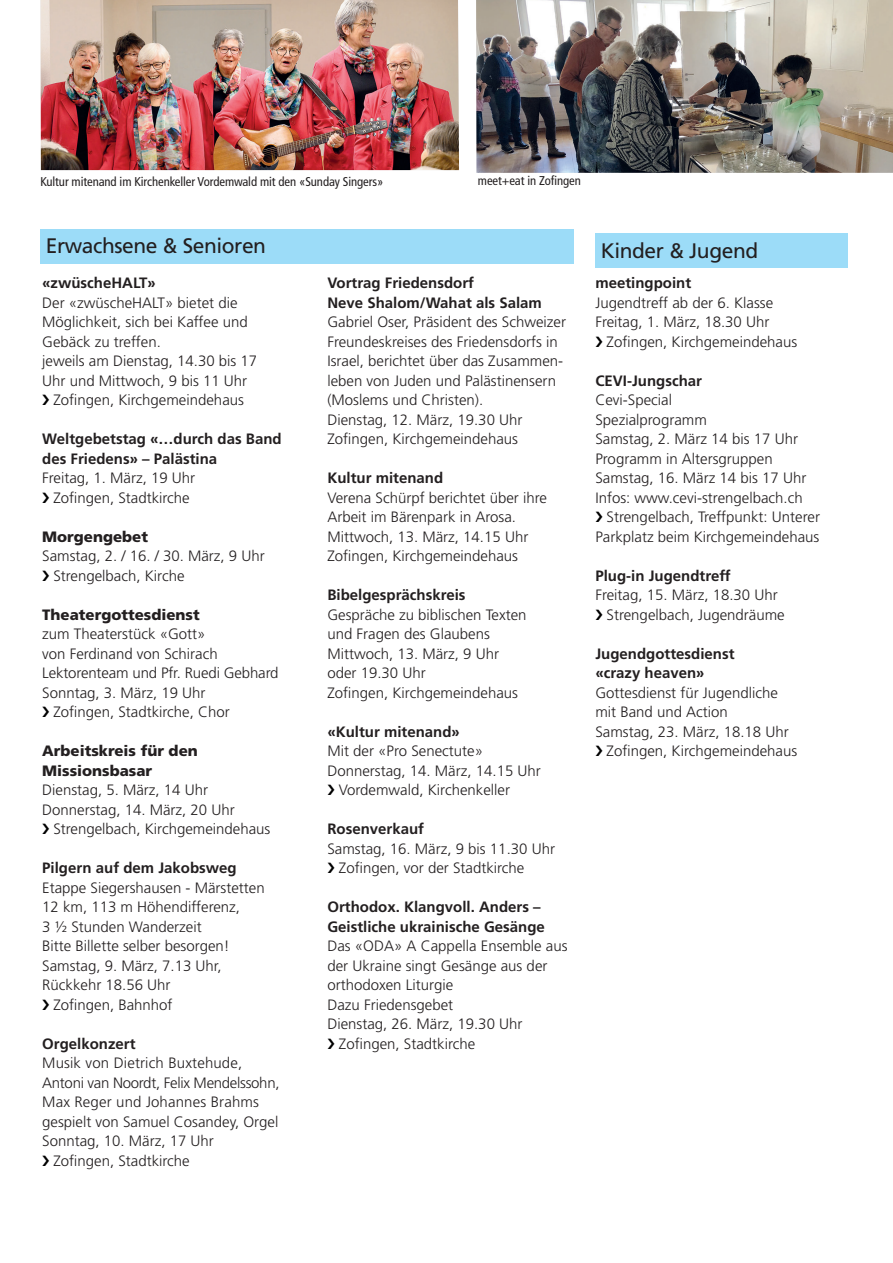
<style>
.page{position:relative;width:893px;height:1263px;background:#fff}
.page>*{position:absolute;margin:0;border:0;box-sizing:border-box;transform-origin:0 0}
.t1{font:21px "Frutiger";letter-spacing:-.02em;color:#231f20}
.t2{font:300 15px/19.5px "Frutiger";color:#231f20}
.t3{font:700 15px/19.5px "Frutiger";color:#231f20}
.t4{font:900 15px/19.5px "Frutiger";color:#231f20}
.t5{font:300 15px "Frutiger";letter-spacing:-.02em;color:#231f20}
.t6{font:condensed 12.75px "Frutiger";letter-spacing:-.01em;color:#231f20}
</style>
<div class="page">
<div style="left:40px;top:230px;width:534px;height:34px;background:#9cdcf8"></div>
<img style="left:41px;top:0;width:418px;height:170px">
<div style="left:596px;top:234px;width:252px;height:34px;background:#9cdcf8"></div>
<img style="left:476px;top:0;width:417px;height:173px">
<p class="t6" style="left:40px;top:174px;width:344px">Kultur mitenand im Kirchenkeller Vordemwald mit den «Sunday Singers»</p>
<p class="t6" style="left:478px;top:173px;width:105px">meet+eat in Zofingen</p>
<h1 class="t1" style="left:46px;top:234px;width:222px">Erwachsene &amp; Senioren</h1>
<p class="t3" style="left:42px;top:273px;width:115px">«zwüscheHALT»</p>
<p class="t2" style="left:42px;top:293px;width:197px">Der «zwüscheHALT» bietet die</p>
<p class="t2" style="left:42px;top:312px;width:207px">Möglichkeit, sich bei Kaffee und</p>
<p class="t2" style="left:42px;top:332px;width:120px">Gebäck zu treffen.</p>
<p class="t2" style="left:42px;top:351px;width:217px">jeweils am Dienstag, 14.30 bis 17</p>
<p class="t2" style="left:42px;top:371px;width:207px">Uhr und Mittwoch, 9 bis 11 Uhr</p>
<p class="t2" style="left:53px;top:390px;width:192px">Zofingen, Kirchgemeindehaus</p>
<p class="t3" style="left:42px;top:429px;width:241px">Weltgebetstag «…durch das Band des Friedens» – Palästina</p>
<p class="t2" style="left:42px;top:468px;width:155px;text-align:center">Freitag, 1. März, 19 Uhr<br>Zofingen, Stadtkirche</p>
<p class="t4" style="left:42px;top:526px;width:107px">Morgengebet</p>
<p class="t2" style="left:53px;top:546px;width:213px;text-indent:-11px">Samstag, 2. / 16. / 30. März, 9 Uhr<br>Strengelbach, Kirche</p>
<p class="t4" style="left:42px;top:604px;width:159px">Theatergottesdienst</p>
<p class="t2" style="left:42px;top:624px;width:165px">zum Theaterstück «Gott»</p>
<p class="t2" style="left:42px;top:644px;width:177px">von Ferdinand von Schirach</p>
<p class="t2" style="left:42px;top:663px;width:238px">Lektorenteam und Pfr. Ruedi Gebhard</p>
<p class="t2" style="left:42px;top:683px;width:165px">Sonntag, 3. März, 19 Uhr</p>
<p class="t2" style="left:53px;top:702px;width:178px">Zofingen, Stadtkirche, Chor</p>
<p class="t4" style="left:42px;top:741px;width:157px">Arbeitskreis für den<br>Missionsbasar</p>
<p class="t2" style="left:42px;top:780px;width:167px">Dienstag, 5. März, 14 Uhr</p>
<p class="t2" style="left:42px;top:800px;width:194px">Donnerstag, 14. März, 20 Uhr</p>
<p class="t2" style="left:53px;top:819px;width:218px">Strengelbach, Kirchgemeindehaus</p>
<p class="t3" style="left:42px;top:858px;width:196px">Pilgern auf dem Jakobsweg</p>
<p class="t2" style="left:42px;top:878px;width:224px">Etappe Siegershausen - Märstetten</p>
<p class="t2" style="left:42px;top:897px;width:199px">12 km, 113 m Höhendifferenz,</p>
<p class="t2" style="left:42px;top:917px;width:161px">3 ½ Stunden Wanderzeit</p>
<p class="t2" style="left:42px;top:936px;width:189px">Bitte Billette selber besorgen!</p>
<p class="t2" style="left:42px;top:956px;width:181px">Samstag, 9. März, 7.13 Uhr,</p>
<p class="t2" style="left:42px;top:975px;width:130px">Rückkehr 18.56 Uhr</p>
<p class="t2" style="left:53px;top:995px;width:121px">Zofingen, Bahnhof</p>
<p class="t3" style="left:42px;top:1034px;width:95px">Orgelkonzert</p>
<p class="t2" style="left:42px;top:1053px;width:202px">Musik von Dietrich Buxtehude,</p>
<p class="t5" style="left:42px;top:1074px;width:239px">Antoni van Noordt, Felix Mendelssohn,</p>
<p class="t2" style="left:42px;top:1092px;width:218px">Max Reger und Johannes Brahms</p>
<p class="t2" style="left:42px;top:1112px;width:238px">gespielt von Samuel Cosandey, Orgel</p>
<p class="t2" style="left:42px;top:1131px;width:173px">Sonntag, 10. März, 17 Uhr</p>
<p class="t2" style="left:53px;top:1151px;width:138px">Zofingen, Stadtkirche</p>
<p class="t3" style="left:327px;top:273px;width:216px">Vortrag Friedensdorf<br>Neve Shalom/Wahat als Salam</p>
<p class="t2" style="left:327px;top:312px;width:240px">Gabriel Oser, Präsident des Schweizer Freundeskreises des Friedensdorfs in Israel, berichtet über das Zusammen&shy;leben von Juden und Palästinensern (Moslems und Christen).<br>Dienstag, 12. März, 19.30 Uhr Zofingen, Kirchgemeindehaus</p>
<p class="t3" style="left:327px;top:468px;width:117px">Kultur mitenand</p>
<p class="t2" style="left:327px;top:488px;width:221px">Verena Schürpf berichtet über ihre<br>Arbeit im Bärenpark in Arosa.<br>Mittwoch, 13. März, 14.15 Uhr<br>Zofingen, Kirchgemeindehaus</p>
<p class="t3" style="left:327px;top:585px;width:140px">Bibelgesprächskreis</p>
<p class="t2" style="left:327px;top:605px;width:201px">Gespräche zu biblischen Texten und Fragen des Glaubens<br>Mittwoch, 13. März, 9 Uhr oder 19.30 Uhr<br>Zofingen, Kirchgemeindehaus</p>
<p class="t3" style="left:327px;top:721px;width:134px">«Kultur mitenand»</p>
<p class="t2" style="left:327px;top:741px;width:157px">Mit der «Pro Senectute»</p>
<p class="t2" style="left:327px;top:761px;width:215px">Donnerstag, 14. März, 14.15 Uhr</p>
<p class="t2" style="left:339px;top:780px;width:173px">Vordemwald, Kirchenkeller</p>
<p class="t3" style="left:327px;top:819px;width:98px">Rosenverkauf</p>
<p class="t2" style="left:339px;top:839px;width:218px;text-indent:-11px">Samstag, 16. März, 9 bis 11.30 Uhr<br>Zofingen, vor der Stadtkirche</p>
<p class="t3" style="left:327px;top:897px;width:219px">Orthodox. Klangvoll. Anders –<br>Geistliche ukrainische Gesänge</p>
<p class="t2" style="left:327px;top:936px;width:242px">Das «ODA» A Cappella Ensemble aus</p>
<p class="t2" style="left:327px;top:956px;width:222px">der Ukraine singt Gesänge aus der</p>
<p class="t2" style="left:327px;top:975px;width:127px">orthodoxen Liturgie</p>
<p class="t2" style="left:327px;top:995px;width:127px">Dazu Friedensgebet</p>
<p class="t2" style="left:327px;top:1014px;width:197px">Dienstag, 26. März, 19.30 Uhr</p>
<p class="t2" style="left:339px;top:1034px;width:138px">Zofingen, Stadtkirche</p>
<h1 class="t1" style="left:601px;top:238px;width:159px">Kinder &amp; Jugend</h1>
<p class="t3" style="left:595px;top:273px;width:97px">meetingpoint</p>
<p class="t2" style="left:595px;top:293px;width:179px">Jugendtreff ab der 6. Klasse</p>
<p class="t2" style="left:595px;top:312px;width:175px">Freitag, 1. März, 18.30 Uhr</p>
<p class="t2" style="left:607px;top:332px;width:192px">Zofingen, Kirchgemeindehaus</p>
<p class="t3" style="left:595px;top:371px;width:108px">CEVI-Jungschar</p>
<p class="t2" style="left:595px;top:390px;width:78px">Cevi-Special</p>
<p class="t2" style="left:595px;top:410px;width:113px">Spezialprogramm</p>
<p class="t2" style="left:595px;top:429px;width:204px">Samstag, 2. März 14 bis 17 Uhr</p>
<p class="t2" style="left:595px;top:449px;width:179px">Programm in Altersgruppen</p>
<p class="t2" style="left:595px;top:468px;width:212px">Samstag, 16. März 14 bis 17 Uhr</p>
<p class="t2" style="left:595px;top:488px;width:209px">Infos: www.cevi-strengelbach.ch</p>
<p class="t2" style="left:607px;top:507px;width:215px">Strengelbach, Treffpunkt: Unterer</p>
<p class="t2" style="left:595px;top:527px;width:225px">Parkplatz beim Kirchgemeindehaus</p>
<p class="t3" style="left:595px;top:566px;width:137px">Plug-in Jugendtreff</p>
<p class="t2" style="left:607px;top:585px;width:180px;text-indent:-11px">Freitag, 15. März, 18.30 Uhr<br>Strengelbach, Jugendräume</p>
<p class="t3" style="left:595px;top:644px;width:141px">Jugendgottesdienst «crazy heaven»</p>
<p class="t2" style="left:595px;top:683px;width:184px">Gottesdienst für Jugendliche</p>
<p class="t2" style="left:595px;top:702px;width:134px">mit Band und Action</p>
<p class="t2" style="left:595px;top:722px;width:195px">Samstag, 23. März, 18.18 Uhr</p>
<p class="t2" style="left:607px;top:741px;width:192px">Zofingen, Kirchgemeindehaus</p>
</div>
